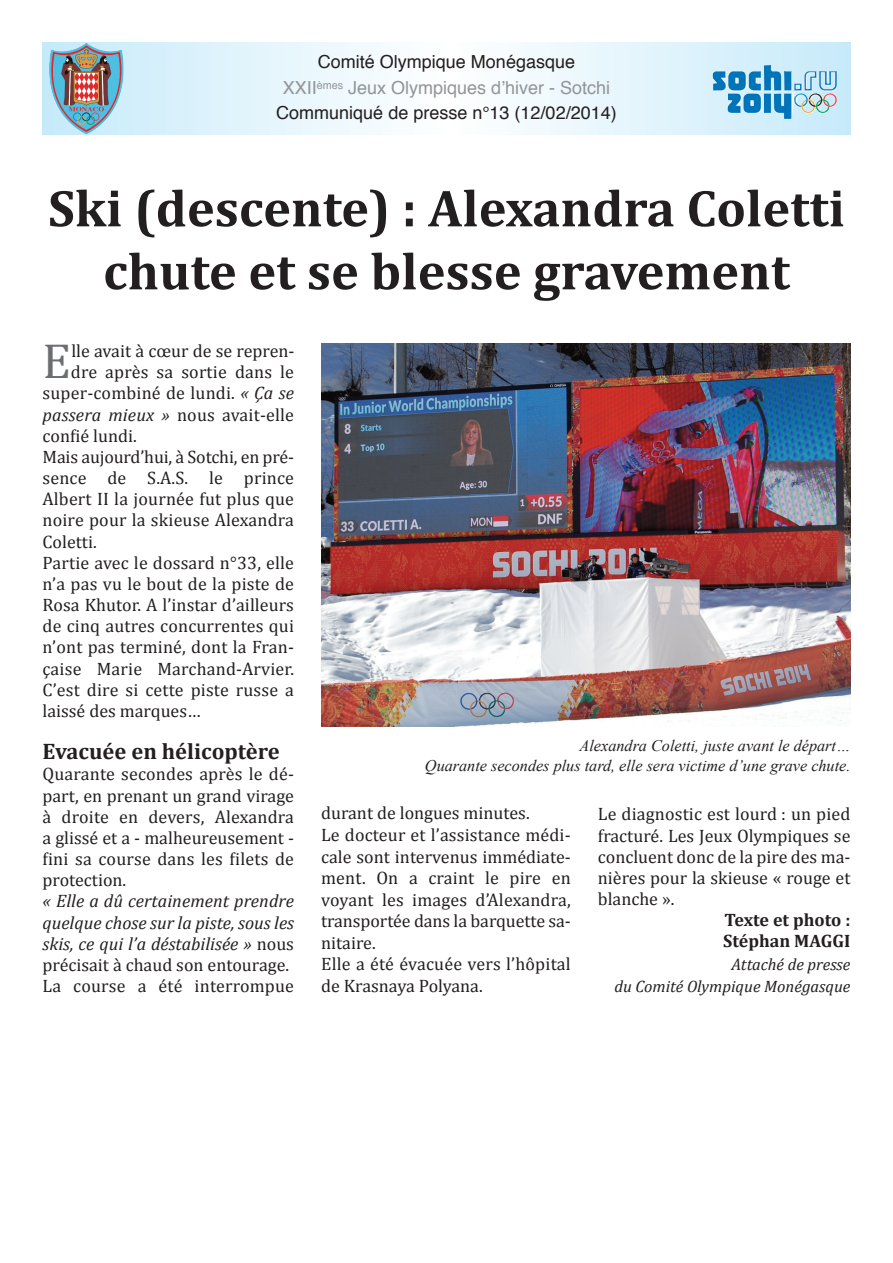
<style>
.page{position:relative;width:893px;height:1263px;background:#fff}
.page>*{position:absolute;margin:0;border:0;box-sizing:border-box;transform-origin:0 0}
.t1{font:700 52.5px/63px "Cambria";color:#231f20;text-align:center}
.t2{font:49.5px "Cambria";color:#6c6d70}
.t3{font:700 22.5px "Cambria";color:#231f20}
.t4{font:18px/21.6px "Cambria";letter-spacing:.005em;color:#231f20;text-align:justify}
.t5{font:italic 18px/21.1px "Cambria";color:#231f20}
.t6{font:18px/25.5px "Helvetica";color:#231f20;text-align:center}
.t7{font:700 18px/21px "Cambria";color:#231f20}
.t8{font:italic 16.5px/22.5px "Cambria";color:#231f20;text-align:right}
.t9{font:italic 16.2px/19.5px "Times New Roman";color:#231f20;text-align:right}
.s1{color:#939598}
.s2{font-style:italic}
.s3{font-style:normal}
</style>
<div class="page">
<svg style="left:43px;top:43px;width:807px;height:92px"></svg>
<img style="left:49px;top:43px;width:75px;height:91px">
<img style="left:713px;top:65px;width:124px;height:55px">
<img style="left:321px;top:343px;width:529px;height:383px">
<p class="t6" style="left:276px;top:51px;width:342px">Comité Olympique Monégasque<br><span class="s1">XXII</span><sup>èmes</sup> <span class="s1">Jeux Olympiques d’hiver - Sotchi<br></span>Communiqué de presse n°13 (12/02/2014)</p>
<h1 class="t1" style="left:48px;top:176px;width:798px">Ski (descente) : Alexandra Coletti chute et se blesse gravement</h1>
<h2 class="t2" style="left:43px;top:331px;width:30px">E</h2>
<p class="t4" style="left:71px;top:340px;width:225px">lle avait à cœur de se repren-</p>
<p class="t4" style="left:71px;top:361px;width:225px">dre après sa sortie dans le</p>
<p class="t4" style="left:43px;top:382px;width:253px">super-combiné de lundi. <span class="s2">« Ça se</span></p>
<p class="t4" style="left:43px;top:403px;width:253px"><span class="s2">passera mieux »</span> nous avait-elle</p>
<p class="t4" style="left:43px;top:424px;width:96px">confié lundi.</p>
<p class="t4" style="left:43px;top:446px;width:253px">Mais aujourd’hui, à Sotchi, en pré-</p>
<p class="t4" style="left:43px;top:467px;width:253px">sence de S.A.S. le prince</p>
<p class="t4" style="left:43px;top:488px;width:253px">Albert II la journée fut plus que</p>
<p class="t4" style="left:43px;top:509px;width:253px">noire pour la skieuse Alexandra</p>
<p class="t4" style="left:43px;top:530px;width:56px">Coletti.</p>
<p class="t4" style="left:43px;top:551px;width:253px">Partie avec le dossard n°33, elle</p>
<p class="t4" style="left:43px;top:573px;width:253px">n’a pas vu le bout de la piste de</p>
<p class="t4" style="left:43px;top:594px;width:253px">Rosa Khutor. A l’instar d’ailleurs</p>
<p class="t4" style="left:43px;top:615px;width:253px">de cinq autres concurrentes qui</p>
<p class="t4" style="left:43px;top:636px;width:253px">n’ont pas terminé, dont la Fran-</p>
<p class="t4" style="left:43px;top:657px;width:253px">çaise Marie Marchand-Arvier.</p>
<p class="t4" style="left:43px;top:678px;width:253px">C’est dire si cette piste russe a</p>
<p class="t4" style="left:43px;top:700px;width:160px">laissé des marques…</p>
<p class="t3" style="left:43px;top:738px;width:239px">Evacuée en hélicoptère</p>
<p class="t4" style="left:43px;top:763px;width:253px;line-height:21.1px">Quarante secondes après le dé&shy;part, en prenant un grand virage à droite en devers, Alexandra a glissé et a - malheureusement - fini sa course dans les filets de protection.</p>
<p class="t5" style="left:43px;top:890px;width:253px">« Elle a dû certainement prendre quelque chose sur la piste, sous les skis, ce qui l’a déstabilisée » <span class="s3">nous précisait à chaud son entourage.<br>La course a été interrompue</span></p>
<p class="t9" style="left:425px;top:736px;width:427px">Alexandra Coletti, juste avant le départ…<br>Quarante secondes plus tard, elle sera victime d’une grave chute.</p>
<p class="t4" style="left:321px;top:802px;width:251px;text-align:left">durant de longues minutes.<br>Le docteur et l’assistance médi&shy;cale sont intervenus immédiate&shy;ment. On a craint le pire en voyant les images d’Alexandra, transportée dans la barquette sa&shy;nitaire.<br>Elle a été évacuée vers l’hôpital de Krasnaya Polyana.</p>
<p class="t4" style="left:598px;top:803px;width:254px;line-height:21px">Le diagnostic est lourd : un pied fracturé. Les Jeux Olympiques se concluent donc de la pire des ma&shy;nières pour la skieuse « rouge et blanche ».</p>
<p class="t7" style="left:723px;top:909px;width:129px">Texte et photo :<br>Stéphan MAGGI</p>
<p class="t8" style="left:614px;top:952px;width:237px">Attaché de presse<br>du Comité Olympique Monégasque</p>
</div>
